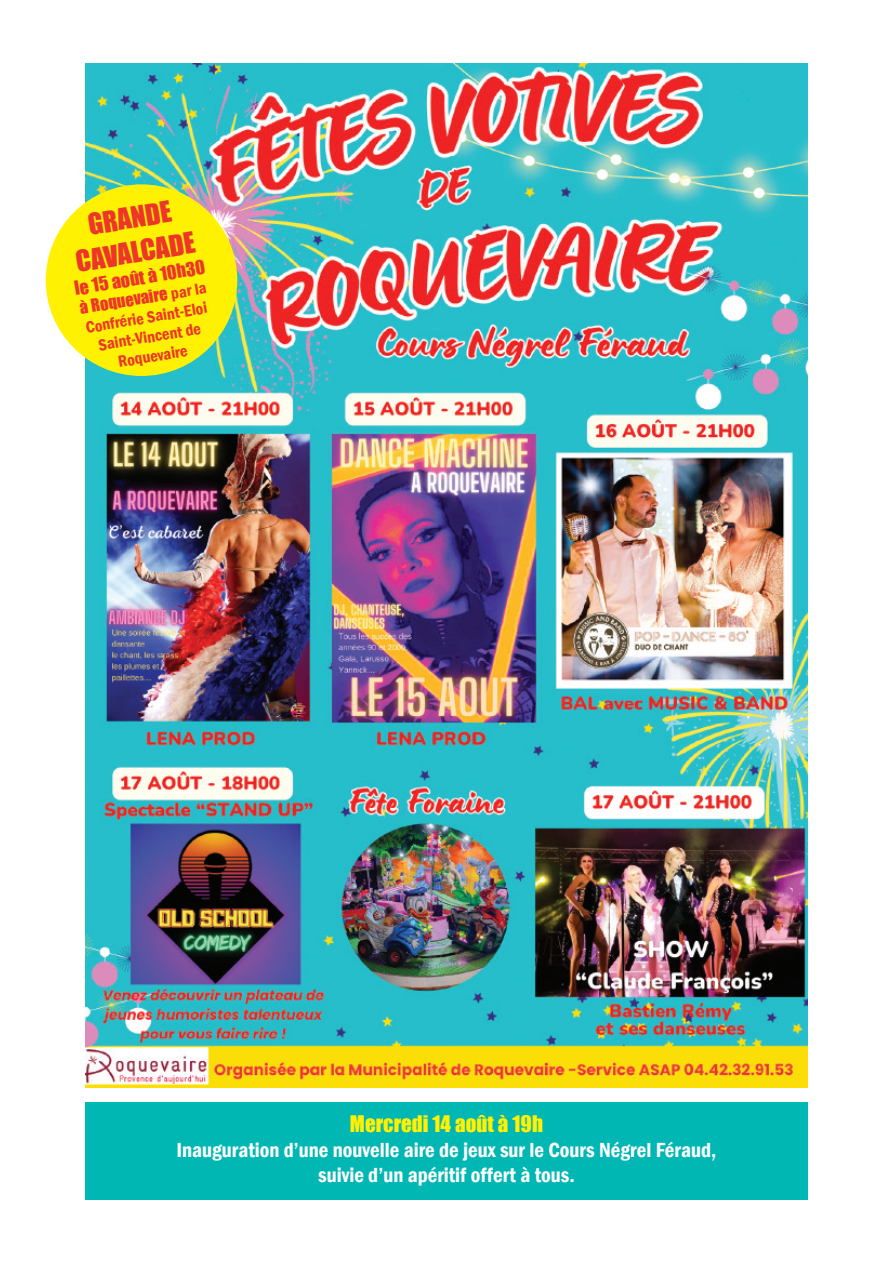
<style>
.page{position:relative;width:893px;height:1263px;background:#fff}
.page>*{position:absolute;margin:0;border:0;box-sizing:border-box;transform-origin:0 0}
.t1{font:27px/34.5px "Impact";color:#ee3529;text-align:center}
.t2{font:600 condensed 21px/25.2px "Franklin Gothic";color:#fff;text-align:center}
.t3{font:21px "Impact";color:#fff101}
.t4{font:18px "Impact";color:#ee3529}
.t5{font:600 condensed 16.5px/19.5px "Franklin Gothic";color:#ee3529;text-align:center}
.t6{font:16.5px "Impact";color:#ee3529}
.s1{font-family:"Franklin Gothic";font-weight:600;font-stretch:condensed}
</style>
<div class="page">
<img style="left:85px;top:64px;width:723px;height:1023px">
<div style="left:85px;top:1102px;width:723px;height:97px;background:#00b7b4"></div>
<div style="left:46px;top:184px;width:191px;height:192px;background:#fff101;border-radius:50%"></div>
<p class="t1" style="left:68px;top:210px;width:122px;rotate:-9deg">GRANDE<br>CAVALCADE</p>
<p class="t4" style="left:73px;top:277px;width:133px;rotate:-9deg">le 15 août à 10h30</p>
<p class="t6" style="left:78px;top:297px;width:130px;rotate:-9deg">à Roquevaire <span class="s1">par la</span></p>
<p class="t5" style="left:84px;top:317px;width:124px;rotate:-9deg">Confrérie Saint-Eloi<br>Saint-Vincent de<br>Roquevaire</p>
<p class="t3" style="left:350px;top:1111px;width:195px">Mercredi 14 août à 19h</p>
<p class="t2" style="left:176px;top:1137px;width:542px">Inauguration d’une nouvelle aire de jeux sur le Cours négrel Féraud, suivie d’un apéritif offert à tous.</p>
</div>
